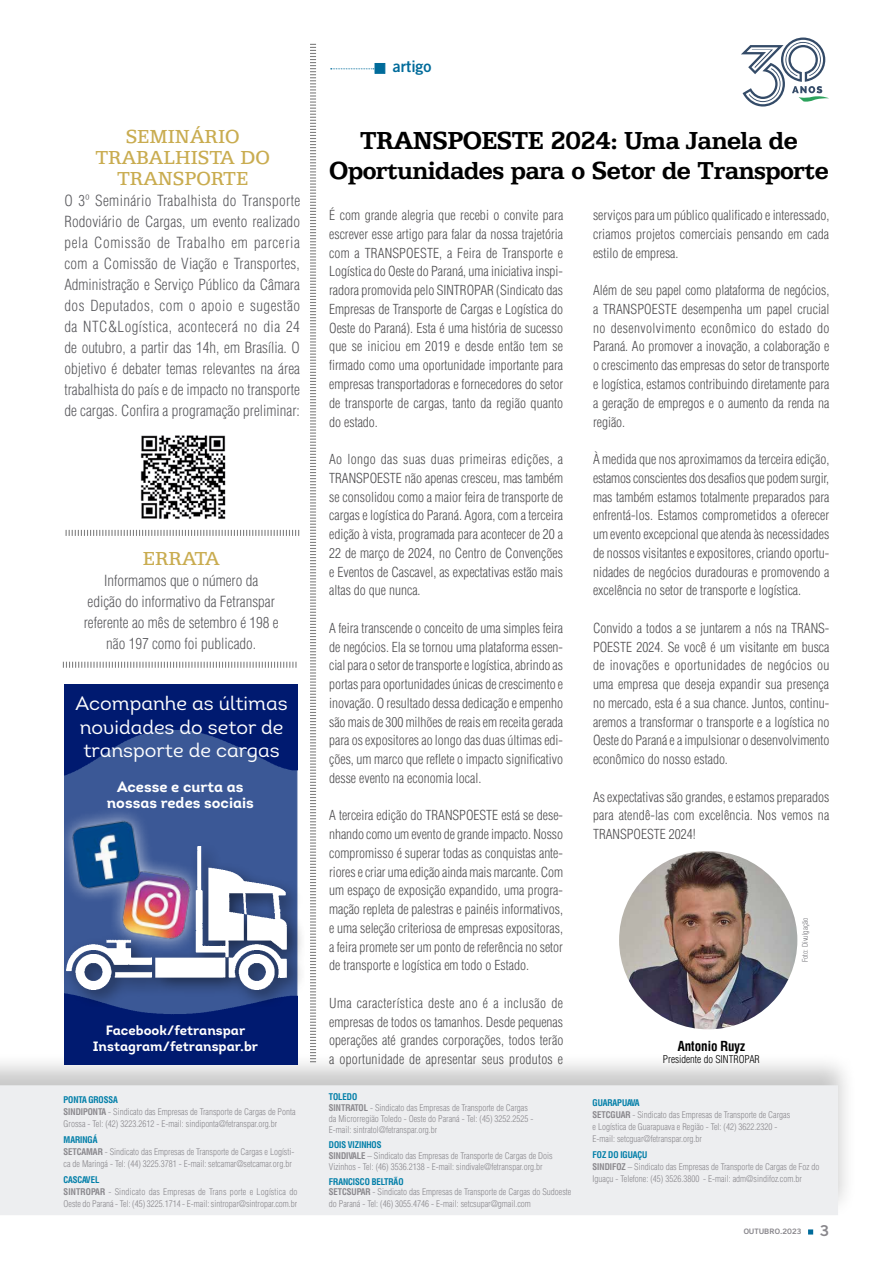
<style>
.page{position:relative;width:893px;height:1263px;background:#fff}
.page>*{position:absolute;margin:0;border:0;box-sizing:border-box;transform-origin:0 0}
.t1{font:700 25.5px/30px "ATF Antique";letter-spacing:-.02em;color:#000;text-align:center}
.t2{font:19.5px/23.4px "Intro Book Alt";color:#fff}
.t3{font:19.5px/21px "ATF Antique";color:#c9ac50;text-align:center}
.t4{font:300 condensed 15px/21px "Helvetica";color:#5b5b5f;text-align:justify}
.t5{font:15px/16.5px "Intro Bold Alt";color:#fff;text-align:center}
.t6{font:700 15px "Goethe Gothic";color:#006b9a}
.t7{font:300 condensed 13.5px/18.8px "Helvetica";color:#4f4e50;text-align:justify}
.t8{font:13.5px/16.2px "Intro Bold Alt";color:#fff;text-align:center}
.t9{font:700 condensed 13.5px "Helvetica";color:#000}
.t10{font:300 condensed 10.5px "Helvetica";color:#000}
.t11{font:300 condensed 9px/12px "Helvetica";color:#8a888d}
.t12{font:300 condensed 7.5px "Helvetica";color:#727277}
.t13{font:700 7.5px "Goethe Gothic";color:#89878c}
.s1{font-weight:700;color:#007ea8}
.s2{font-weight:700}
.s3{font-size:15px}
</style>
<div class="page">
<svg style="left:808px;top:1229px;width:5px;height:5px"></svg>
<div style="left:0;top:1052px;width:857px;height:167px;background:#000;opacity:.22"></div>
<div style="left:0;top:1085px;width:838px;height:130px;background:#edeef0"></div>
<img style="left:619px;top:851px;width:178px;height:178px;border-radius:89px">
<div style="left:375px;top:63px;width:10px;height:11px;background:#006b9a;border:1px solid #006b9a"></div>
<svg style="left:331px;top:68px;width:43px;height:1px"></svg>
<svg style="left:741px;top:38px;width:88px;height:69px"></svg>
<img style="left:140px;top:435px;width:86px;height:84px">
<svg style="left:309px;top:43px;width:8px;height:1020px"></svg>
<svg style="left:66px;top:530px;width:233px;height:6px"></svg>
<svg style="left:63px;top:662px;width:234px;height:6px"></svg>
<svg style="left:64px;top:706px;width:233px;height:358px;background:#132e7c"></svg>
<img style="left:64px;top:685px;width:233px;height:109px">
<div style="left:59px;top:839px;width:247px;height:169px;background:#000;opacity:.5"></div>
<img style="left:66px;top:846px;width:226px;height:143px">
<div style="left:57px;top:805px;width:149px;height:150px;background:#fff;opacity:.75"></div>
<img style="left:118px;top:866px;width:77px;height:79px">
<img style="left:66px;top:815px;width:79px;height:80px">
<h2 class="t3" style="left:95px;top:126px;width:176px">SEMINÁRIO<br>TRABALHISTA DO<br>TRANSPORTE</h2>
<p class="t4" style="left:64px;top:190px;width:237px">O 3º Seminário Trabalhista do Transporte Rodoviário de Cargas, um evento realizado pela Comissão de Trabalho em parceria com a Comissão de Viação e Transportes, Administração e Serviço Público da Câmara dos Deputados, com o apoio e sugestão da NTC&amp;Logística, acontecerá no dia 24 de outubro, a partir das 14h, em Brasília. O objetivo é debater temas relevantes na área trabalhista do país e de impacto no transporte de cargas. Confira a programação preliminar:</p>
<h2 class="t3" style="left:143px;top:549px;width:78px">ERRATA</h2>
<p class="t4" style="left:84px;top:570px;width:196px;text-align:center">Informamos que o número da<br>edição do informativo da Fetranspar referente ao mês de setembro é 198 e não 197 como foi publicado.</p>
<h2 class="t2" style="left:76px;top:692px;width:214px">Acompanhe as últimas novidades do setor de transporte de cargas</h2>
<p class="t5" style="left:107px;top:778px;width:149px">Acesse e curta as nossas redes sociais</p>
<p class="t8" style="left:93px;top:1022px;width:167px">Facebook/fetranspar<br>Instagram/fetranspar.br</p>
<p class="t11" style="left:64px;top:1093px;width:233px"><span class="s1">PONTA GROSSA<br></span><span class="s2">SINDIPONTA</span> - Sindicato das Empresas de Transporte de Cargas de Ponta<br>Grossa - Tel: (42) 3223.2612 - E-mail: sindiponta@fetranspar.org.br</p>
<p class="t11" style="left:64px;top:1133px;width:232px"><span class="s1">MARINGÁ<br></span><span class="s2">SETCAMAR</span> - Sindicato das Empresas de Transporte de Cargas e Logísti&shy;ca de Maringá - Tel: (44) 3225.3781 - E-mail: setcamar@setcamar.org.br</p>
<p class="t11" style="left:64px;top:1174px;width:235px"><span class="s1">CASCAVEL<br></span><span class="s2">SINTROPAR</span> - Sindicato das Empresas de Trans porte e Logística do<br>Oeste do Paraná - Tel: (45) 3225.1714 - E-mail: sintropar@sintropar.com.br</p>
<p class="t6" style="left:393px;top:58px;width:40px">artigo</p>
<h1 class="t1" style="left:329px;top:126px;width:501px">TRANSPOESTE 2024: Uma Janela de<br>Oportunidades para o Setor de Transporte</h1>
<p class="t7" style="left:329px;top:206px;width:236px">É com grande alegria que recebi o convite para escrever esse artigo para falar da nossa trajetória com a TRANSPOESTE, a Feira de Transporte e Logística do Oeste do Paraná, uma iniciativa inspi&shy;radora promovida pelo SINTROPAR (Sindicato das Empresas de Transporte de Cargas e Logística do Oeste do Paraná). Esta é uma história de sucesso que se iniciou em 2019 e desde então tem se firmado como uma oportunidade importante para empresas transportadoras e fornecedores do setor de transporte de cargas, tanto da região quanto do estado.</p>
<p class="t7" style="left:329px;top:450px;width:236px">Ao longo das suas duas primeiras edições, a TRANSPOESTE não apenas cresceu, mas também se consolidou como a maior feira de transporte de cargas e logística do Paraná. Agora, com a terceira edição à vista, programada para acontecer de 20 a 22 de março de 2024, no Centro de Convenções e Eventos de Cascavel, as expectativas estão mais altas do que nunca.</p>
<p class="t7" style="left:329px;top:618px;width:235px">A feira transcende o conceito de uma simples feira de negócios. Ela se tornou uma plataforma essen&shy;cial para o setor de transporte e logística, abrindo as portas para oportunidades únicas de crescimento e inovação. O resultado dessa dedicação e empenho são mais de 300 milhões de reais em receita gerada para os expositores ao longo das duas últimas edi&shy;ções, um marco que reflete o impacto significativo desse evento na economia local.</p>
<p class="t7" style="left:329px;top:806px;width:235px">A terceira edição do TRANSPOESTE está se dese&shy;nhando como um evento de grande impacto. Nosso compromisso é superar todas as conquistas ante&shy;riores e criar uma edição ainda mais marcante. Com um espaço de exposição expandido, uma progra&shy;mação repleta de palestras e painéis informativos, e uma seleção criteriosa de empresas expositoras, a feira promete ser um ponto de referência no setor de transporte e logística em todo o Estado.</p>
<p class="t7" style="left:329px;top:993px;width:236px">Uma característica deste ano é a inclusão de empresas de todos os tamanhos. Desde pequenas operações até grandes corporações, todos terão a oportunidade de apresentar seus produtos e</p>
<p class="t11" style="left:329px;top:1092px;width:206px;line-height:10.8px"><span class="s1">TOLEDO<br></span><span class="s2">SINTRATOL</span> - Sindicato das Empresas de Transporte de Cargas da Microrregião Toledo - Oeste do Paraná - Tel: (45) 3252.2525 - E-mail: sintratol@fetranspar.org.br</p>
<p class="t11" style="left:329px;top:1139px;width:225px;line-height:10.8px"><span class="s1">DOIS VIZINHOS<br></span><span class="s2">SINDIVALE</span> – Sindicato das Empresas de Transporte de Cargas de Dois<br>Vizinhos - Tel: (46) 3536.2138 - E-mail: sindivale@fetranspar.org.br</p>
<p class="t11" style="left:329px;top:1176px;width:244px;line-height:10.8px"><span class="s1">FRANCISCO BELTRÃO<br></span><span class="s2">SETCSUPAR</span> - Sindicato das Empresas de Transporte de Cargas do Sudoeste</p>
<p class="t11" style="left:329px;top:1198px;width:203px">do Paraná - Tel: (46) 3055.4746 - E-mail: setcsupar@gmail.com</p>
<p class="t7" style="left:593px;top:206px;width:238px">serviços para um público qualificado e interessado, criamos projetos comerciais pensando em cada estilo de empresa.</p>
<p class="t7" style="left:593px;top:281px;width:238px">Além de seu papel como plataforma de negócios, a TRANSPOESTE desempenha um papel crucial no desenvolvimento econômico do estado do Paraná. Ao promover a inovação, a colaboração e o crescimento das empresas do setor de transporte e logística, estamos contribuindo diretamente para a geração de empregos e o aumento da renda na região.</p>
<p class="t7" style="left:593px;top:450px;width:238px">À medida que nos aproximamos da terceira edição, estamos conscientes dos desafios que podem surgir, mas também estamos totalmente preparados para enfrentá-los. Estamos comprometidos a oferecer um evento excepcional que atenda às necessidades de nossos visitantes e expositores, criando oportu&shy;nidades de negócios duradouras e promovendo a excelência no setor de transporte e logística.</p>
<p class="t7" style="left:593px;top:618px;width:238px">Convido a todos a se juntarem a nós na TRANS-POESTE 2024. Se você é um visitante em busca de inovações e oportunidades de negócios ou uma empresa que deseja expandir sua presença no mercado, esta é a sua chance. Juntos, continu&shy;aremos a transformar o transporte e a logística no Oeste do Paraná e a impulsionar o desenvolvimento econômico do nosso estado.</p>
<p class="t7" style="left:593px;top:787px;width:238px">As expectativas são grandes, e estamos preparados para atendê-las com excelência. Nos vemos na TRANSPOESTE 2024!</p>
<p class="t9" style="left:678px;top:1038px;width:69px">Antonio Ruyz</p>
<p class="t10" style="left:663px;top:1052px;width:99px">Presidente do SINTROPAR</p>
<p class="t12" style="left:801px;top:962px;width:46px;rotate:-90deg">Foto: Divulgação</p>
<p class="t11" style="left:593px;top:1096px;width:199px"><span class="s1">GUARAPUAVA<br></span><span class="s2">SETCGUAR</span> - Sindicato das Empresas de Transporte de Cargas e Logística de Guarapuava e Região - Tel: (42) 3622.2320 - E-mail: setcguar@fetranspar.org.br</p>
<p class="t11" style="left:593px;top:1149px;width:228px"><span class="s1">FOZ DO IGUAÇU<br></span><span class="s2">SINDIFOZ</span> – Sindicato das Empresas de Transporte de Cargas de Foz do<br>Iguaçu - Telefone: (45) 3526.3800 - E-mail: adm@sindifoz.com.br</p>
<p class="t13" style="left:744px;top:1227px;width:87px">OUTUBRO.2023 <span class="s3">3</span></p>
</div>
